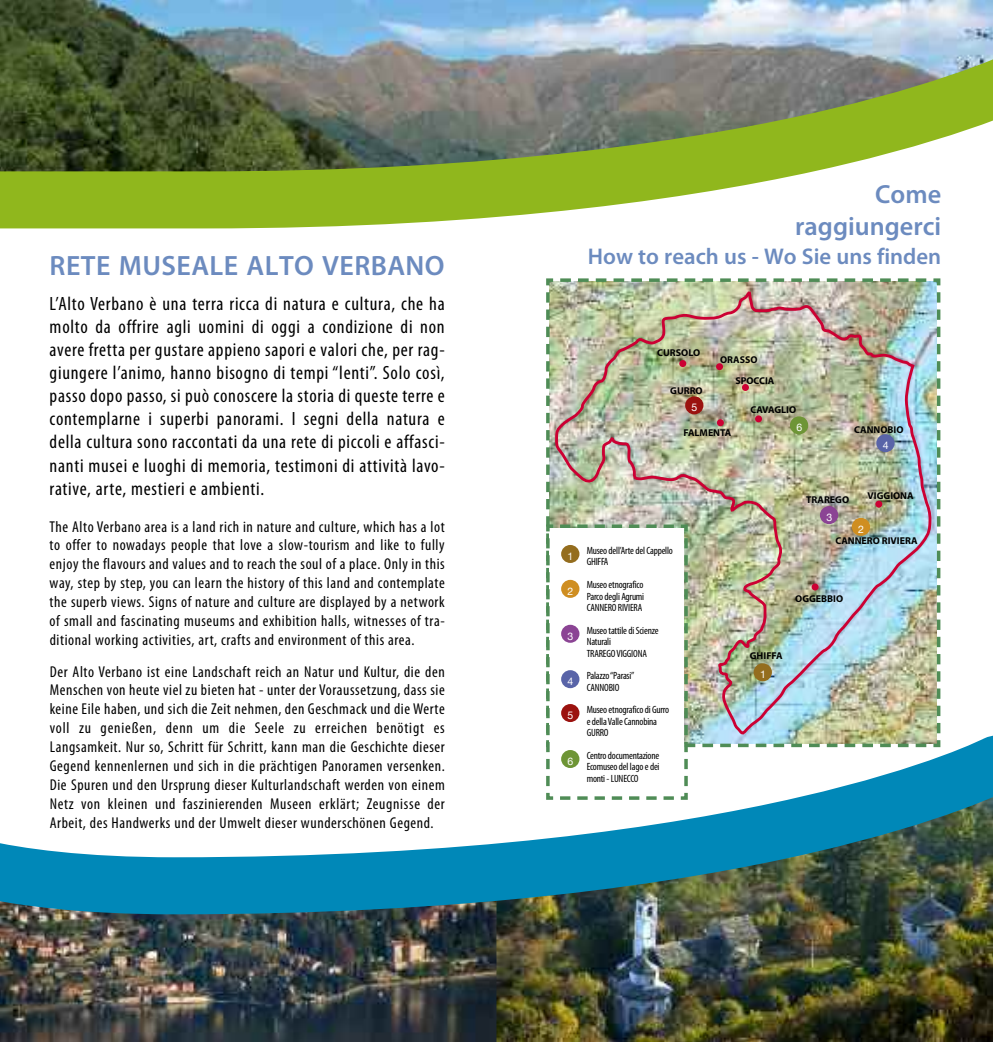
<style>
.page{position:relative;width:993px;height:1042px;background:#fff}
.page>*{position:absolute;margin:0;border:0;box-sizing:border-box;transform-origin:0 0}
.t1{font:600 28px "Myriad Pro";letter-spacing:.015em;color:#6c8bbf}
.t2{font:600 26.25px/31.5px "Myriad Pro";color:#6c8bbf;text-align:right}
.t3{font:600 22.75px "Myriad Pro";color:#6c8bbf}
.t4{font:condensed 19.25px/23.1px "Myriad Pro";letter-spacing:.04em;color:#000;text-align:justify}
.t5{font:condensed 15.75px/18.9px "Myriad Pro";letter-spacing:.04em;color:#000;text-align:justify}
.t6{font:condensed 10.5px/11.4px "Myriad Pro";letter-spacing:-.02em;color:#000}
.t7{font:10.5px "Helvetica Neue";color:#fff}
.t8{font:9.97px "Myriad Pro Bold+BGETWT";color:#000}
</style>
<div class="page">
<img style="left:0;top:943px;width:496px;height:99px">
<img style="left:0;top:0;width:992px;height:41px">
<img style="left:496px;top:943px;width:496px;height:99px">
<img style="left:0;top:736px;width:992px;height:207px">
<svg style="left:0;top:41px;width:992px;height:188px;background:#8a9a64"></svg>
<img style="left:544px;top:278px;width:397px;height:523px">
<div style="left:561px;top:545px;width:18px;height:18px;background:#946d1e;border-radius:50%"></div>
<div style="left:561px;top:580px;width:18px;height:18px;background:#cf8e21;border-radius:50%"></div>
<div style="left:561px;top:625px;width:18px;height:18px;background:#8b4494;border-radius:50%"></div>
<div style="left:561px;top:670px;width:18px;height:18px;background:#5964a8;border-radius:50%"></div>
<div style="left:561px;top:704px;width:18px;height:18px;background:#9b120f;border-radius:50%"></div>
<div style="left:561px;top:750px;width:18px;height:18px;background:#6e9536;border-radius:50%"></div>
<h1 class="t1" style="left:50px;top:255px;width:396px">RETE MUSEALE ALTO VERBANO</h1>
<p class="t4" style="left:50px;top:293px;width:396px">L’Alto Verbano è una terra ricca di natura e cultura, che ha molto da offrire agli uomini di oggi a condizione di non avere fretta per gustare appieno sapori e valori che, per rag&shy;giungere l’animo, hanno bisogno di tempi “lenti”. Solo così, passo dopo passo, si può conoscere la storia di queste terre e contemplarne i superbi panorami. I segni della natura e della cultura sono raccontati da una rete di piccoli e affasci&shy;nanti musei e luoghi di memoria, testimoni di attività lavo&shy;rative, arte, mestieri e ambienti.</p>
<p class="t5" style="left:50px;top:518px;width:396px">The Alto Verbano area is a land rich in nature and culture, which has a lot to offer to nowadays people that love a slow-tourism and like to fully enjoy the flavours and values and to reach the soul of a place. Only in this way, step by step, you can learn the history of this land and contemplate the superb views. Signs of nature and culture are displayed by a network of small and fascinating museums and exhibition halls, witnesses of tra&shy;ditional working activities, art, crafts and environment of this area.</p>
<p class="t5" style="left:50px;top:663px;width:396px">Der Alto Verbano ist eine Landschaft reich an Natur und Kultur, die den Menschen von heute viel zu bieten hat - unter der Voraussetzung, dass sie keine Eile haben, und sich die Zeit nehmen, den Geschmack und die Werte voll zu genießen, denn um die Seele zu erreichen benötigt es Langsamkeit. Nur so, Schritt für Schritt, kann man die Geschichte dieser Gegend kennenlernen und sich in die prächtigen Panoramen versenken.<br>Die Spuren und den Ursprung dieser Kulturlandschaft werden von einem Netz von kleinen und faszinierenden Museen erklärt; Zeugnisse der Arbeit, des Handwerks und der Umwelt dieser wunderschönen Gegend.</p>
<h2 class="t2" style="left:795px;top:181px;width:147px">Come raggiungerci</h2>
<h3 class="t3" style="left:587px;top:247px;width:355px">How to reach us - Wo Sie uns finden</h3>
<p class="t8" style="left:657px;top:348px;width:44px">CURSOLO</p>
<p class="t8" style="left:670px;top:387px;width:34px">GURRO</p>
<p class="t7" style="left:691px;top:401px;width:7px">5</p>
<p class="t8" style="left:719px;top:356px;width:39px">ORASSO</p>
<p class="t8" style="left:735px;top:376px;width:41px">SPOCCIA</p>
<p class="t8" style="left:750px;top:406px;width:47px">CAVAGLIO</p>
<p class="t7" style="left:796px;top:421px;width:7px">6</p>
<p class="t8" style="left:683px;top:429px;width:49px">FALMENTA</p>
<p class="t8" style="left:853px;top:426px;width:51px">CANNOBIO</p>
<p class="t7" style="left:882px;top:439px;width:7px">4</p>
<p class="t7" style="left:567px;top:550px;width:7px">1</p>
<p class="t7" style="left:567px;top:584px;width:7px">2</p>
<p class="t7" style="left:567px;top:629px;width:7px">3</p>
<p class="t7" style="left:567px;top:675px;width:7px">4</p>
<p class="t7" style="left:567px;top:709px;width:7px">5</p>
<p class="t7" style="left:567px;top:755px;width:7px">6</p>
<p class="t6" style="left:586px;top:546px;width:88px">Museodell’ArtedelCappello<br>GHIFFA</p>
<p class="t6" style="left:586px;top:580px;width:59px;text-align:justify">Museoetnografico Parcodegli Agrumi CANNERO RIVIERA</p>
<p class="t6" style="left:586px;top:625px;width:73px">MuseotattilediScienze<br>Naturali<br>TRAREGOVIGGIONA</p>
<p class="t6" style="left:586px;top:671px;width:49px">Palazzo“Parasi”<br>CANNOBIO</p>
<p class="t6" style="left:586px;top:705px;width:84px">Museoetnograficodi Gurro edellaValleCannobina<br>GURRO</p>
<p class="t6" style="left:586px;top:750px;width:74px;text-align:justify">Centrodocumentazione Ecomuseodel lagoedei monti-LUNECCO</p>
<p class="t8" style="left:867px;top:491px;width:47px">VIGGIONA</p>
<p class="t8" style="left:835px;top:537px;width:84px">CANNERO RIVIERA</p>
<p class="t8" style="left:805px;top:496px;width:44px">TRAREGO</p>
<p class="t7" style="left:826px;top:511px;width:7px">3</p>
<p class="t7" style="left:857px;top:522px;width:7px">2</p>
<p class="t8" style="left:795px;top:594px;width:49px">OGGEBBIO</p>
<p class="t8" style="left:749px;top:651px;width:34px">GHIFFA</p>
<p class="t7" style="left:759px;top:668px;width:7px">1</p>
</div>
